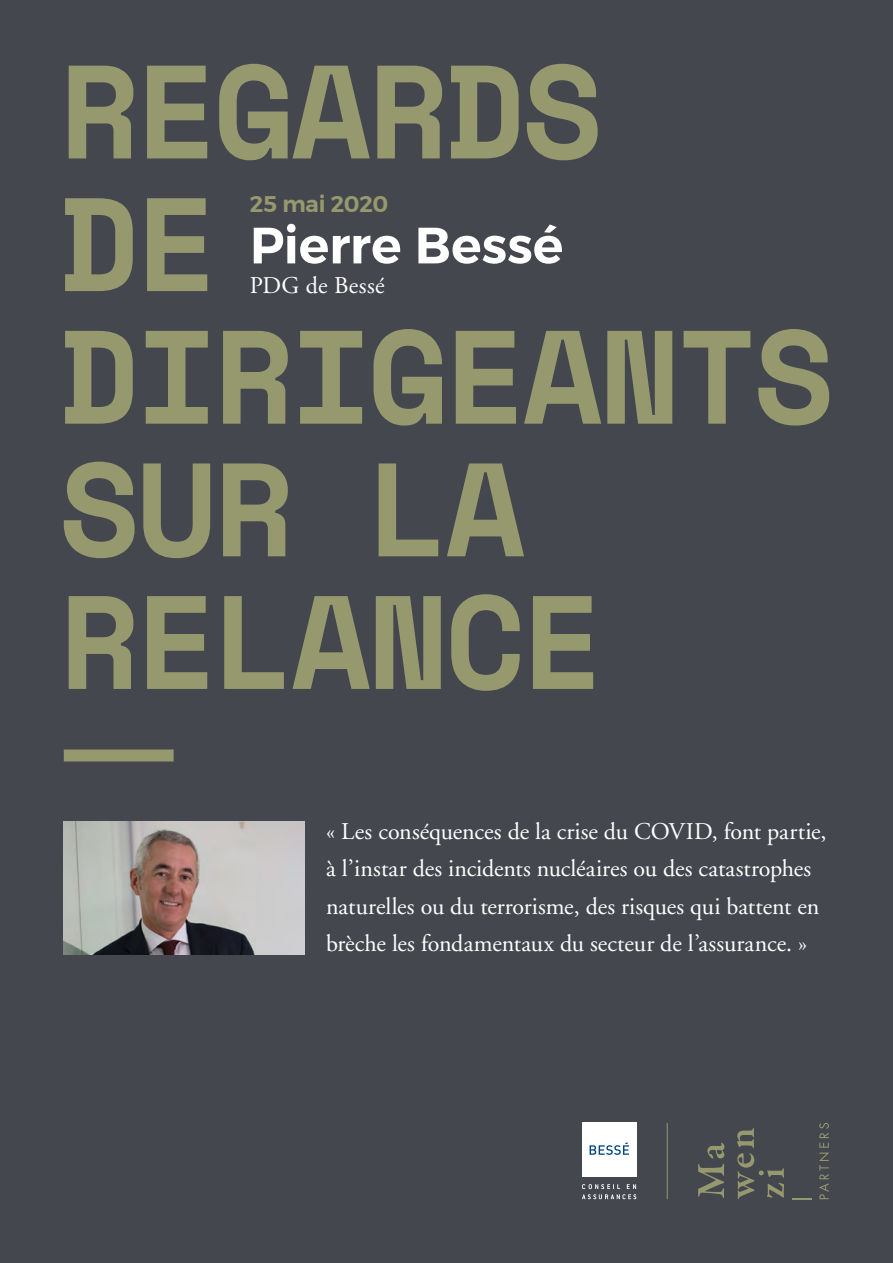
<style>
.page{position:relative;width:893px;height:1263px;background:#45474f}
.page>*{position:absolute;margin:0;border:0;box-sizing:border-box;transform-origin:0 0}
.t1{font:600 51px "Montserrat";color:#fff}
.t2{font:24px/37.5px "Adobe Garamond";color:#fff}
.t3{font:600 22.5px "Montserrat";letter-spacing:-.01em;color:#96996e}
</style>
<div class="page">
<div style="left:64px;top:749px;width:110px;height:12px;background:#96996e"></div>
<svg style="left:698px;top:1164px;width:26px;height:34px"></svg>
<svg style="left:707px;top:1143px;width:17px;height:15px"></svg>
<svg style="left:737px;top:1123px;width:92px;height:76px"></svg>
<hr style="left:667px;top:1123px;width:1px;height:76px;background:#96996e">
<img style="left:64px;top:821px;width:241px;height:134px">
<svg style="left:69px;top:594px;width:524px;height:97px"></svg>
<svg style="left:64px;top:462px;width:460px;height:96px"></svg>
<svg style="left:65px;top:329px;width:764px;height:97px"></svg>
<svg style="left:65px;top:198px;width:142px;height:93px"></svg>
<svg style="left:69px;top:64px;width:529px;height:96px;fill:#96996e"></svg>
<div style="left:582px;top:1123px;width:54px;height:54px;background:#fff"></div>
<svg style="left:590px;top:1142px;width:39px;height:13px"></svg>
<svg style="left:582px;top:1184px;width:54px;height:15px"></svg>
<p class="t3" style="left:250px;top:187px;width:140px">25 mai 2020</p>
<h1 class="t1" style="left:250px;top:205px;width:315px">Pierre Bessé</h1>
<p class="t2" style="left:250px;top:268px;width:136px">PDG de Bessé</p>
<p class="t2" style="left:326px;top:813px;width:502px">« Les conséquences de la crise du COVID, font partie, à l’instar des incidents nucléaires ou des catastrophes naturelles ou du terrorisme, des risques qui battent en brèche les fondamentaux du secteur de l’assurance. »</p>
</div>
